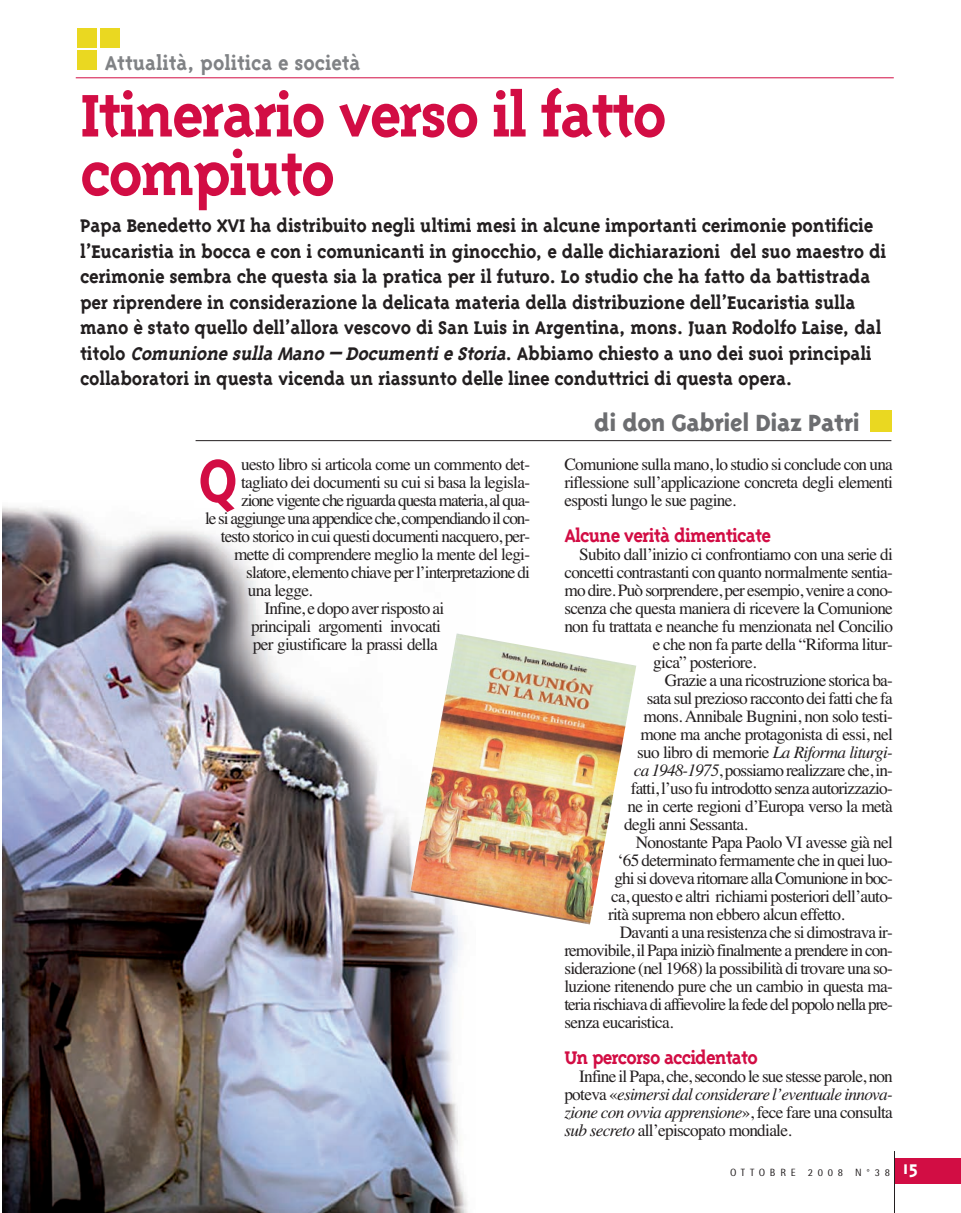
<style>
.page{position:relative;width:961px;height:1213px;background:#fff}
.page>*{position:absolute;margin:0;border:0;box-sizing:border-box;transform-origin:0 0}
.t1{font:700 69px/58.5px "Triplex Serif";letter-spacing:-.035em;color:#d20d44}
.t2{font:800 27px "Triplex";letter-spacing:-.025em;color:#6c6d70}
.t3{font:700 22.95px "Triplex Serif";color:#808285}
.t4{font:700 21px/25.5px "Triplex Serif";letter-spacing:-.01em;color:#231f20}
.t5{font:700 21px "Triplex Serif";letter-spacing:-.035em;color:#d20d44}
.t6{font:17.25px/18px "Times";letter-spacing:-.04em;color:#231f20;text-align:justify}
.t7{font:17.25px "Times";letter-spacing:-.065em;color:#231f20}
.t8{font:17.25px "Times";letter-spacing:-.06em;color:#231f20}
.t9{font:10.5px "Rotis Semi Sans";letter-spacing:.45em;color:#231f20}
.s1{font-style:italic}
.s2{font-family:"Triplex";font-weight:700;font-size:21px;color:#fff}
</style>
<div class="page">
<img style="left:3px;top:506px;width:465px;height:706px">
<div style="left:78px;top:51px;width:19px;height:19px;background:#ead821"></div>
<div style="left:78px;top:28px;width:19px;height:19px;background:#ead821"></div>
<div style="left:100px;top:28px;width:19px;height:19px;background:#ead821"></div>
<hr style="left:76px;top:77px;width:817px;height:1px;background:#d20d44">
<div style="left:870px;top:410px;width:21px;height:21px;background:#ead821"></div>
<hr style="left:195px;top:440px;width:696px;height:1px;background:#231f20">
<div style="left:194px;top:454px;width:47px;height:53px;background:#fff"></div>
<img style="left:410px;top:633px;width:226px;height:291px">
<div style="left:894px;top:1157px;width:67px;height:26px;background:#d20d44"></div>
<hr style="left:894px;top:1150px;width:1px;height:62px;background:#231f20">
<h3 class="t3" style="left:105px;top:54px;width:257px">Attualità, politica e società</h3>
<h1 class="t1" style="left:80px;top:91px;width:588px">Itinerario verso il fatto compiuto</h1>
<p class="t4" style="left:80px;top:214px;width:807px">Papa Benedetto XVI ha distribuito negli ultimi mesi in alcune importanti cerimonie pontificie l’Eucaristia in bocca e con i comunicanti in ginocchio, e dalle dichiarazioni del suo maestro di cerimonie sembra che questa sia la pratica per il futuro. Lo studio che ha fatto da battistrada per riprendere in considerazione la delicata materia della distribuzione dell’Eucaristia sulla mano è stato quello dell’allora vescovo di San Luis in Argentina, mons. Juan Rodolfo Laise, dal titolo <span class="s1">Comunione sulla Mano – Documentie Storia</span>. Abbiamo chiesto a uno dei suoi principali collaboratori in questa vicenda un riassunto delle linee conduttrici di questa opera.</p>
<p class="t6" style="left:241px;top:456px;width:290px">uesto libro si articola come un commento det-</p>
<p class="t6" style="left:241px;top:474px;width:290px">tagliato dei documenti su cui si basa la legisla-</p>
<p class="t8" style="left:241px;top:493px;width:290px">zione vigente che riguarda questa materia, al qua-</p>
<p class="t7" style="left:205px;top:511px;width:326px">le si aggiunge una appendice che, compendiando il con-</p>
<p class="t6" style="left:221px;top:528px;width:311px">testo storico in cui questi documenti nacquero, per-</p>
<p class="t6" style="left:234px;top:546px;width:298px">mette di comprendere meglio la mente del legi-</p>
<p class="t6" style="left:246px;top:564px;width:285px">slatore, elemento chiave per l’interpretazione di</p>
<p class="t6" style="left:248px;top:582px;width:66px">una legge.</p>
<p class="t6" style="left:264px;top:600px;width:181px">Infine, e dopo aver risposto ai</p>
<p class="t6" style="left:251px;top:618px;width:191px">principali argomenti invocati</p>
<p class="t6" style="left:253px;top:636px;width:186px">per giustificare la prassi della</p>
<h1 class="t1" style="left:198px;top:456px;width:41px">Q</h1>
<h2 class="t2" style="left:594px;top:412px;width:267px">di don Gabriel Diaz Patri</h2>
<p class="t6" style="left:564px;top:456px;width:330px">Comunione sulla mano, lo studio si conclude con una riflessione sull’applicazione concreta degli elementi esposti lungo le sue pagine.</p>
<p class="t5" style="left:564px;top:526px;width:208px">Alcune verità dimenticate</p>
<p class="t6" style="left:579px;top:546px;width:315px">Subito dall’inizio ci confrontiamo con una serie di</p>
<p class="t6" style="left:564px;top:564px;width:330px">concetti contrastanti con quanto normalmente sentia-</p>
<p class="t6" style="left:564px;top:582px;width:330px">mo dire. Può sorprendere, per esempio, venire a cono-</p>
<p class="t6" style="left:564px;top:600px;width:330px">scenza che questa maniera di ricevere la Comunione</p>
<p class="t6" style="left:564px;top:618px;width:330px">non fu trattata e neanche fu menzionata nel Concilio</p>
<p class="t6" style="left:653px;top:636px;width:241px">e che non fa parte della “Riforma litur-</p>
<p class="t6" style="left:653px;top:654px;width:104px">gica” posteriore.</p>
<p class="t6" style="left:665px;top:672px;width:229px">Grazie a una ricostruzione storica ba-</p>
<p class="t6" style="left:647px;top:690px;width:247px">sata sul prezioso racconto dei fatti che fa</p>
<p class="t6" style="left:643px;top:708px;width:251px">mons. Annibale Bugnini, non solo testi-</p>
<p class="t6" style="left:640px;top:726px;width:254px">mone ma anche protagonista di essi, nel</p>
<p class="t6" style="left:637px;top:744px;width:257px">suo libro di memorie <span class="s1">La Riforma liturgi-</span></p>
<p class="t6" style="left:634px;top:762px;width:260px"><span class="s1">ca 1948-1975</span>, possiamo realizzare che, in-</p>
<p class="t6" style="left:630px;top:780px;width:264px">fatti, l’uso fu introdotto senza autorizzazio-</p>
<p class="t6" style="left:627px;top:798px;width:267px">ne in certe regioni d’Europa verso la metà</p>
<p class="t6" style="left:624px;top:816px;width:125px">degli anni Sessanta.</p>
<p class="t6" style="left:636px;top:834px;width:258px">Nonostante Papa Paolo VI avesse già nel</p>
<p class="t6" style="left:617px;top:852px;width:277px">‘65 determinato fermamente che in quei luo-</p>
<p class="t6" style="left:614px;top:870px;width:280px">ghi si doveva ritornare alla Comunione in boc-</p>
<p class="t6" style="left:611px;top:888px;width:283px">ca, questo e altri richiami posteriori dell’auto-</p>
<p class="t6" style="left:608px;top:906px;width:238px">rità suprema non ebbero alcun effetto.</p>
<p class="t6" style="left:619px;top:924px;width:275px">Davanti a una resistenza che si dimostrava ir-</p>
<p class="t6" style="left:564px;top:942px;width:330px">removibile, il Papa iniziò finalmente a prendere in con-</p>
<p class="t6" style="left:564px;top:960px;width:330px">siderazione (nel 1968) la possibilità di trovare una so-</p>
<p class="t6" style="left:564px;top:978px;width:330px">luzione ritenendo pure che un cambio in questa ma-</p>
<p class="t6" style="left:564px;top:996px;width:330px">teria rischiava di affievolire la fede del popolo nella pre-</p>
<p class="t6" style="left:564px;top:1015px;width:110px">senza eucaristica.</p>
<p class="t5" style="left:564px;top:1048px;width:195px">Un percorso accidentato</p>
<p class="t6" style="left:564px;top:1068px;width:330px;text-indent:15px">Infine il Papa, che, secondo le sue stesse parole, non poteva «<span class="s1">esimersi dal considerare l’eventuale innova&shy;zione con ovvia apprensione</span>», fece fare una consulta <span class="s1">sub secreto</span> all’episcopato mondiale.</p>
<p class="t9" style="left:730px;top:1168px;width:190px">OTTOBRE 2008 N°38 <span class="s2">15</span></p>
</div>
